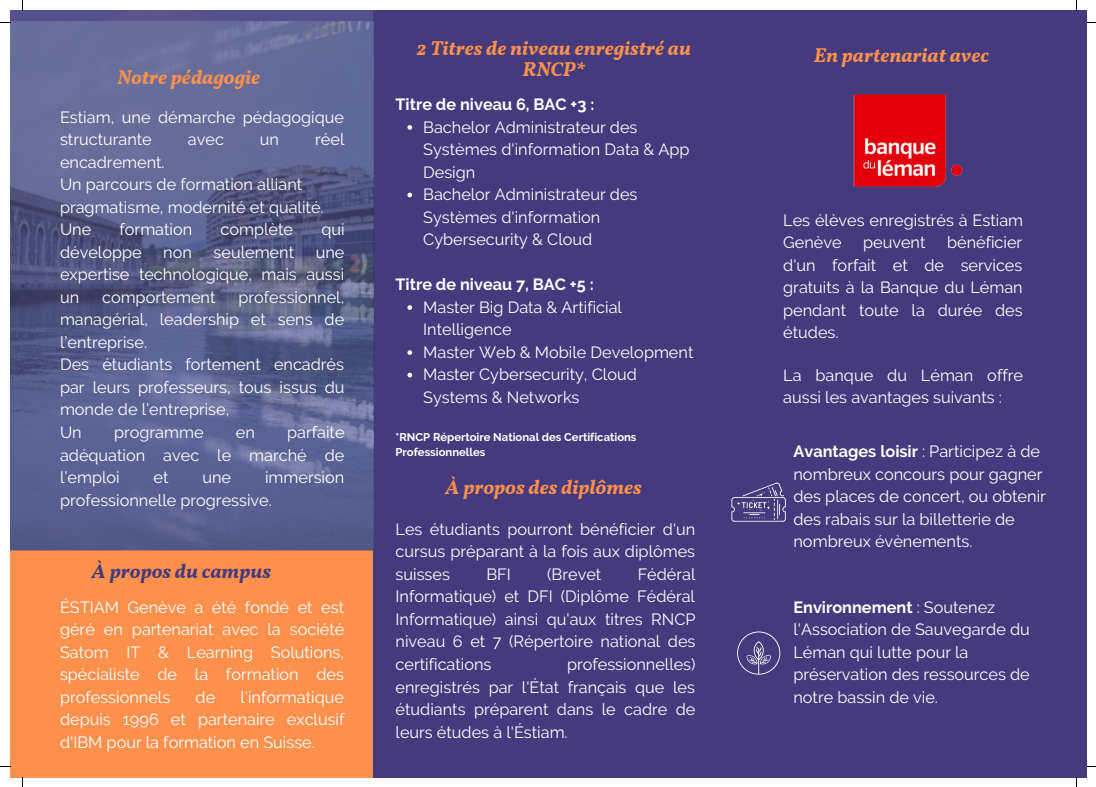
<style>
.page{position:relative;width:1096px;height:787px;background:#fff}
.page>*{position:absolute;margin:0;border:0;box-sizing:border-box;transform-origin:0 0}
.t1{font:italic 700 20px/20.6px "Vollkorn";color:#ff914d;text-align:center}
.t2{font:italic 700 20px "Vollkorn";color:#453a7d}
.t3{font:16.25px/22.5px "Raleway";color:#fff}
.t4{font:700 16.25px "Raleway";color:#fff}
.t5{font:700 11.25px/15px "Raleway";color:#fff}
.s1{font-weight:700}
</style>
<div class="page">
<div style="left:10px;top:10px;width:1076px;height:768px;background:#453a7d"></div>
<div style="left:10px;top:550px;width:363px;height:228px;background:#ff914d"></div>
<img style="left:853px;top:94px;width:110px;height:93px">
<img style="left:10px;top:22px;width:363px;height:529px">
<svg style="left:731px;top:482px;width:54px;height:40px"></svg>
<svg style="left:737px;top:631px;width:43px;height:44px"></svg>
<svg style="left:407px;top:125px;width:5px;height:5px"></svg>
<svg style="left:407px;top:193px;width:5px;height:4px"></svg>
<svg style="left:407px;top:305px;width:5px;height:5px"></svg>
<svg style="left:407px;top:350px;width:5px;height:5px"></svg>
<svg style="left:407px;top:373px;width:5px;height:4px"></svg>
<p class="t1" style="left:117px;top:69px;width:145px">Notre pédagogie</p>
<p class="t3" style="left:60px;top:106px;width:285px">Estiam, une démarche pédagogique structurante</p>
<p class="t3" style="left:188px;top:128px;width:37px">avec</p>
<p class="t3" style="left:260px;top:128px;width:21px">un</p>
<p class="t3" style="left:315px;top:128px;width:31px">réel</p>
<p class="t3" style="left:60px;top:151px;width:265px">encadrement.<br>Un parcours de formation alliant pragmatisme, modernité et qualité.<br>Une</p>
<p class="t3" style="left:120px;top:218px;width:74px">formation</p>
<p class="t3" style="left:220px;top:218px;width:74px">complète</p>
<p class="t3" style="left:321px;top:218px;width:25px">qui</p>
<p class="t3" style="left:60px;top:241px;width:83px">développe</p>
<p class="t3" style="left:163px;top:241px;width:30px">non</p>
<p class="t3" style="left:213px;top:241px;width:82px">seulement</p>
<p class="t3" style="left:60px;top:241px;width:286px;text-align:justify;text-indent:256px">une expertise technologique, mais aussi un</p>
<p class="t3" style="left:60px;top:286px;width:286px;text-indent:178px">professionnel, managérial, leadership et sens de l’entreprise.<br>Des étudiants fortement encadrés par leurs professeurs, tous issus du monde de l’entreprise,<br>Un</p>
<p class="t3" style="left:102px;top:286px;width:115px">comportement</p>
<p class="t3" style="left:60px;top:421px;width:286px;text-align:justify;text-indent:227px">parfaite adéquation avec le marché de l’emploi</p>
<p class="t3" style="left:114px;top:421px;width:91px">programme</p>
<p class="t3" style="left:236px;top:421px;width:21px">en</p>
<p class="t3" style="left:60px;top:466px;width:286px;text-indent:205px">immersion professionnelle progressive.</p>
<p class="t3" style="left:154px;top:466px;width:16px">et</p>
<p class="t3" style="left:202px;top:466px;width:30px">une</p>
<p class="t2" style="left:92px;top:559px;width:180px">À propos du campus</p>
<p class="t3" style="left:60px;top:595px;width:286px;text-align:justify">ÉSTIAM Genève a été fondé et est géré en partenariat avec la société Satom IT &amp; Learning Solutions, spécialiste de la formation des professionnels</p>
<p class="t3" style="left:60px;top:685px;width:286px;text-align:justify;text-indent:180px">l'informatique depuis 1996 et partenaire exclusif d'IBM pour la formation en Suisse.</p>
<p class="t3" style="left:195px;top:685px;width:21px">de</p>
<p class="t1" style="left:416px;top:40px;width:276px">2 Titres de niveau enregistré au<br>RNCP*</p>
<p class="t4" style="left:395px;top:95px;width:200px">Titre de niveau 6, BAC +3 :</p>
<p class="t3" style="left:423px;top:116px;width:268px">Bachelor Administrateur des<br>Systèmes d'information Data &amp; App<br>Design<br>Bachelor Administrateur des<br>Systèmes d'information<br>Cybersecurity &amp; Cloud</p>
<p class="t4" style="left:395px;top:275px;width:199px">Titre de niveau 7, BAC +5 :</p>
<p class="t3" style="left:423px;top:296px;width:272px">Master Big Data &amp; Artificial<br>Intelligence<br>Master Web &amp; Mobile Development<br>Master Cybersecurity, Cloud<br>Systems &amp; Networks</p>
<p class="t5" style="left:395px;top:430px;width:242px">*RNCP Répertoire National des Certifications<br>Professionnelles</p>
<p class="t1" style="left:445px;top:478px;width:198px">À propos des diplômes</p>
<p class="t3" style="left:395px;top:518px;width:301px;text-align:justify">Les étudiants pourront bénéficier d'un cursus préparant à la fois aux diplômes suisses</p>
<p class="t3" style="left:486px;top:563px;width:26px">BFI</p>
<p class="t3" style="left:547px;top:563px;width:56px">(Brevet</p>
<p class="t3" style="left:395px;top:563px;width:301px;text-align:justify;text-indent:242px">Fédéral Informatique) et DFI (Diplôme Fédéral Informatique) ainsi qu'aux titres RNCP niveau 6 et 7 (Répertoire national des certifications</p>
<p class="t3" style="left:395px;top:653px;width:301px;text-align:justify;text-indent:171px">professionnelles) enregistrés par l'État français que les étudiants préparent dans le cadre de leurs études à l'Éstiam.</p>
<p class="t1" style="left:813px;top:46px;width:177px">En partenariat avec</p>
<p class="t3" style="left:783px;top:209px;width:241px">Les élèves enregistrés à Estiam<br>Genève</p>
<p class="t3" style="left:783px;top:231px;width:241px;text-align:justify;text-indent:164px">bénéficier d'un forfait et de services gratuits à la Banque du Léman pendant toute la durée des études.</p>
<p class="t3" style="left:863px;top:231px;width:64px">peuvent</p>
<p class="t3" style="left:783px;top:363px;width:241px">La banque du Léman offre aussi les avantages suivants :</p>
<p class="t3" style="left:793px;top:440px;width:254px"><span class="s1">Avantages loisir</span> : Participez à de nombreux concours pour gagner des places de concert, ou obtenir des rabais sur la billetterie de nombreux évènements.</p>
<p class="t3" style="left:793px;top:595px;width:238px"><span class="s1">Environnement</span> : Soutenez l'Association de Sauvegarde du<br>Léman qui lutte pour la préservation des ressources de notre bassin de vie.</p>
</div>
